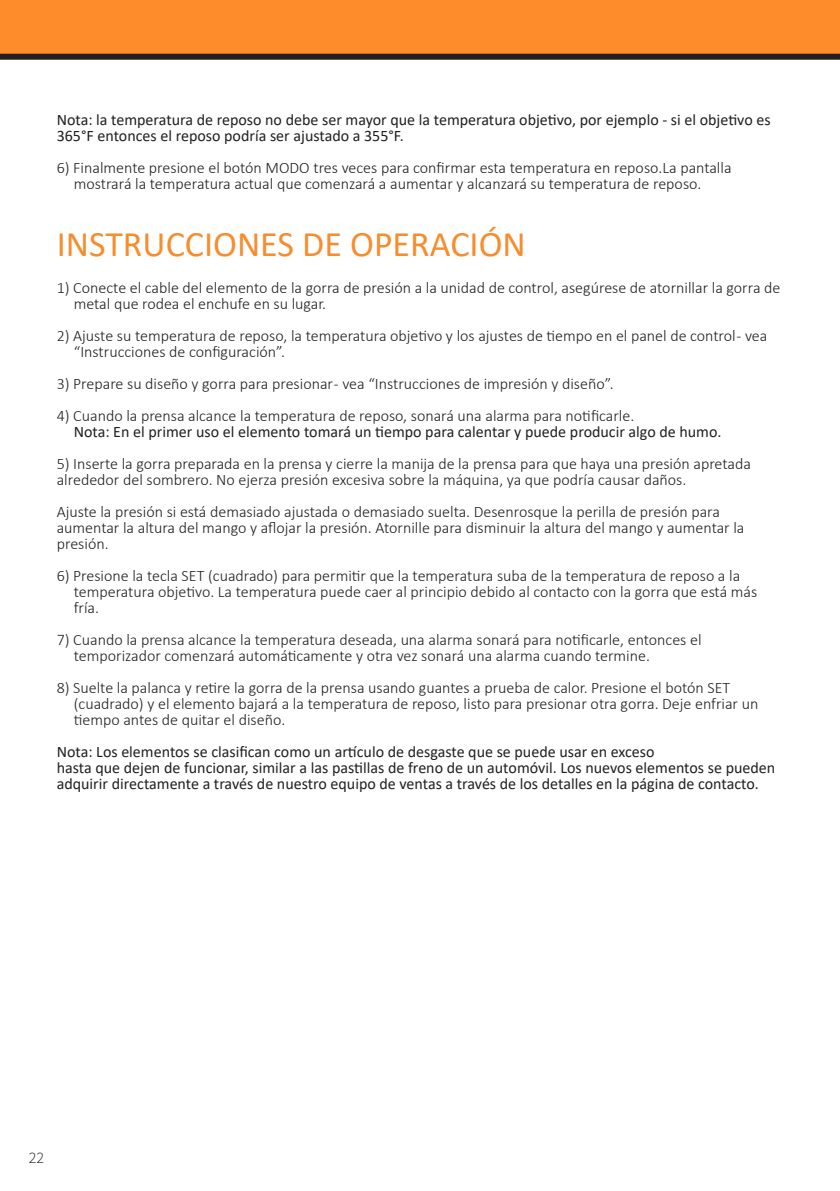
<style>
.page{position:relative;width:840px;height:1191px;background:#fff}
.page>*{position:absolute;margin:0;border:0;box-sizing:border-box;transform-origin:0 0}
.t1{font:36px "Calibri";color:#f68d2e}
.t2{font:300 16px/16px "Calibri";color:#231f20}
.t3{font:16px/16px "Calibri";color:#231f20}
.t4{font:300 16px "Source Sans Pro";color:#231f20}
</style>
<div class="page">
<div style="left:0;top:0;width:839px;height:57px;background:#ff8c2b"></div>
<div style="left:0;top:54px;width:839px;height:6px;background:#231f20"></div>
<p class="t3" style="left:57px;top:112px;width:715px">Nota: la temperatura de reposo no debe ser mayor que la temperatura objetivo, por ejemplo - si el objetivo es<br>365°F entonces el reposo podría ser ajustado a 355°F.</p>
<p class="t2" style="left:74px;top:160px;width:659px;text-indent:-17px">6) Finalmente presione el botón MODO tres veces para confirmar esta temperatura en reposo.La pantalla mostrará la temperatura actual que comenzará a aumentar y alcanzará su temperatura de reposo.</p>
<p class="t1" style="left:57px;top:219px;width:470px">INSTRUCCIONES DE OPERACIÓN</p>
<p class="t2" style="left:74px;top:279px;width:707px;text-indent:-17px">1) Conecte el cable del elemento de la gorra de presión a la unidad de control, asegúrese de atornillar la gorra de metal que rodea el enchufe en su lugar.</p>
<p class="t2" style="left:74px;top:327px;width:694px;text-indent:-17px">2) Ajuste su temperatura de reposo, la temperatura objetivo y los ajustes de tiempo en el panel de control - vea “Instrucciones de configuración”.</p>
<p class="t2" style="left:57px;top:375px;width:558px">3) Prepare su diseño y gorra para presionar - vea “Instrucciones de impresión y diseño”.</p>
<p class="t2" style="left:57px;top:407px;width:578px">4) Cuando la prensa alcance la temperatura de reposo, sonará una alarma para notificarle.</p>
<p class="t3" style="left:74px;top:423px;width:649px">Nota: En el primer uso el elemento tomará un tiempo para calentar y puede producir algo de humo.</p>
<p class="t2" style="left:57px;top:455px;width:695px">5) Inserte la gorra preparada en la prensa y cierre la manija de la prensa para que haya una presión apretada alrededor del sombrero. No ejerza presión excesiva sobre la máquina, ya que podría causar daños.</p>
<p class="t2" style="left:57px;top:503px;width:688px">Ajuste la presión si está demasiado ajustada o demasiado suelta. Desenrosque la perilla de presión para aumentar la altura del mango y aflojar la presión. Atornille para disminuir la altura del mango y aumentar la presión.</p>
<p class="t2" style="left:74px;top:567px;width:684px;text-indent:-17px">6) Presione la tecla SET (cuadrado) para permitir que la temperatura suba de la temperatura de reposo a la temperatura objetivo. La temperatura puede caer al principio debido al contacto con la gorra que está más fría.</p>
<p class="t2" style="left:74px;top:631px;width:629px;text-indent:-17px">7) Cuando la prensa alcance la temperatura deseada, una alarma sonará para notificarle, entonces el temporizador comenzará automáticamente y otra vez sonará una alarma cuando termine.</p>
<p class="t2" style="left:74px;top:679px;width:685px;text-indent:-17px">8) Suelte la palanca y retire la gorra de la prensa usando guantes a prueba de calor. Presione el botón SET (cuadrado) y el elemento bajará a la temperatura de reposo, listo para presionar otra gorra. Deje enfriar un tiempo antes de quitar el diseño.</p>
<p class="t3" style="left:57px;top:743px;width:599px">Nota: Los elementos se clasifican como un artículo de desgaste que se puede usar en exceso</p>
<p class="t3" style="left:57px;top:759px;width:719px">hasta que dejen de funcionar, similar a las pastillas de freno de un automóvil. Los nuevos elementos se pueden adquirir directamente a través de nuestro equipo de ventas a través de los detalles en la página de contacto.</p>
<p class="t4" style="left:29px;top:1147px;width:17px">22</p>
</div>
